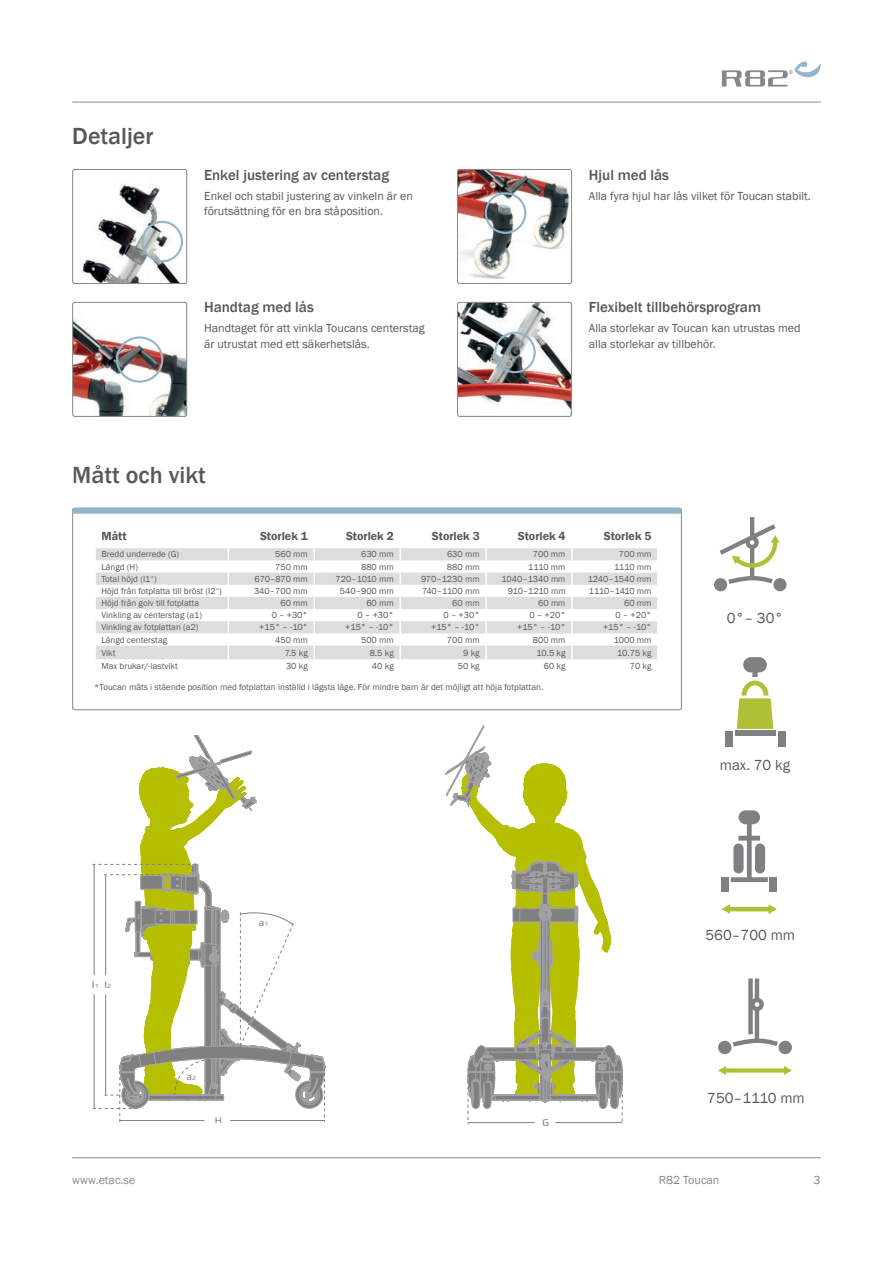
<style>
.page{position:relative;width:893px;height:1263px;background:#fff}
.page>*{position:absolute;margin:0;border:0;box-sizing:border-box;transform-origin:0 0}
._4__Header_-_Basic_body{font:500 24px "Franklin Gothic";color:#57585a}
._5__Header_-_Features___options{font:500 15px "Franklin Gothic";color:#57585a}
._4__Body_-_basic_body{font:15px "Franklin Gothic";color:#57585a}
._5__Body_-_Features___options{font:12px/15.8px "Franklin Gothic";color:#57585a}
._6__Header_-_Facts{font:600 12px "Franklin Gothic";color:#57585a}
.t1{font:12px "Franklin Gothic";color:#83888c}
.t2{font:10.65px "Mdd";color:#808080}
.t3{font:10.35px "Mdd";color:#808080}
._6__Body_-_Facts{font:9px "Franklin Gothic";color:#57585a}
._6__Body_-_Facts-2{font:9px "Franklin Gothic";letter-spacing:-.03em;color:#57585a}
.s1{font-size:6.75px}
</style>
<div class="page">
<img style="left:80px;top:169px;width:107px;height:113px">
<div style="left:72px;top:169px;width:115px;height:115px;border:1px solid #83888c;border-radius:2px"></div>
<img style="left:74px;top:302px;width:113px;height:113px">
<div style="left:72px;top:302px;width:115px;height:115px;border:1px solid #83888c;border-radius:2px"></div>
<img style="left:459px;top:169px;width:113px;height:110px">
<div style="left:457px;top:169px;width:115px;height:115px;border:1px solid #83888c;border-radius:2px"></div>
<img style="left:457px;top:302px;width:115px;height:108px">
<div style="left:457px;top:302px;width:115px;height:115px;border:1px solid #83888c;border-radius:2px"></div>
<svg style="left:72px;top:507px;width:610px;height:203px"></svg>
<svg style="left:72px;top:508px;width:610px;height:6px;background:#97b9c9"></svg>
<svg style="left:92px;top:735px;width:234px;height:387px"></svg>
<svg style="left:445px;top:726px;width:178px;height:398px"></svg>
<hr style="left:468px;top:1122px;width:67px;height:1px;background:#808080">
<hr style="left:555px;top:1122px;width:67px;height:1px;background:#808080">
<svg style="left:718px;top:1066px;width:74px;height:9px"></svg>
<svg style="left:733px;top:978px;width:45px;height:69px"></svg>
<div style="left:778px;top:1041px;width:14px;height:13px;background:#808083;border-radius:50%"></div>
<div style="left:718px;top:1041px;width:13px;height:13px;background:#808083;border-radius:50%"></div>
<div style="left:725px;top:731px;width:7px;height:15px;background:#808083"></div>
<div style="left:778px;top:731px;width:7px;height:15px;background:#808083"></div>
<div style="left:735px;top:731px;width:40px;height:5px;background:#808083"></div>
<svg style="left:737px;top:657px;width:36px;height:72px"></svg>
<div style="left:773px;top:578px;width:13px;height:13px;background:#808083;border-radius:50%"></div>
<div style="left:714px;top:578px;width:13px;height:13px;background:#808083;border-radius:50%"></div>
<svg style="left:720px;top:517px;width:60px;height:67px"></svg>
<svg style="left:722px;top:904px;width:55px;height:10px"></svg>
<div style="left:722px;top:877px;width:7px;height:14px;background:#808083"></div>
<div style="left:770px;top:877px;width:7px;height:14px;background:#808083"></div>
<svg style="left:731px;top:810px;width:37px;height:72px"></svg>
<div style="left:733px;top:843px;width:11px;height:30px;background:#808083;border-radius:5px"></div>
<div style="left:755px;top:843px;width:10px;height:30px;background:#808083;border-radius:5px"></div>
<div style="left:141px;top:221px;width:42px;height:41px;border:2px solid #92b6c7;border-radius:50%"></div>
<div style="left:116px;top:336px;width:47px;height:47px;border:2px solid #92b6c7;border-radius:50%"></div>
<div style="left:485px;top:192px;width:41px;height:42px;border:2px solid #92b6c7;border-radius:50%"></div>
<div style="left:494px;top:332px;width:42px;height:41px;border:2px solid #92b6c7;border-radius:50%"></div>
<hr style="left:72px;top:102px;width:749px;height:1px;background:#83888c">
<hr style="left:72px;top:1157px;width:749px;height:1px;background:#83888c">
<svg style="left:722px;top:62px;width:99px;height:25px"></svg>
<p class="_4__Header_-_Basic_body" style="left:72px;top:122px;width:83px">Detaljer</p>
<p class="_5__Header_-_Features___options" style="left:204px;top:165px;width:187px">Enkel justering av centerstag</p>
<p class="_5__Body_-_Features___options" style="left:204px;top:188px;width:210px">Enkel och stabil justering av vinkeln är en förutsättning för en bra ståposition.</p>
<p class="_5__Header_-_Features___options" style="left:204px;top:298px;width:111px">Handtag med lås</p>
<p class="_5__Body_-_Features___options" style="left:204px;top:321px;width:222px">Handtaget för att vinkla Toucans centerstag är utrustat med ett säkerhetslås.</p>
<p class="_4__Header_-_Basic_body" style="left:72px;top:460px;width:135px">Mått och vikt</p>
<p class="_5__Header_-_Features___options" style="left:589px;top:165px;width:82px">Hjul med lås</p>
<p class="_5__Body_-_Features___options" style="left:589px;top:188px;width:223px">Alla fyra hjul har lås vilket för Toucan stabilt.</p>
<p class="_5__Header_-_Features___options" style="left:589px;top:298px;width:174px">Flexibelt tillbehörsprogram</p>
<p class="_5__Body_-_Features___options" style="left:589px;top:321px;width:213px">Alla storlekar av Toucan kan utrustas med alla storlekar av tillbehör.</p>
<p class="_6__Header_-_Facts" style="left:101px;top:528px;width:27px">Mått</p>
<p class="_6__Header_-_Facts" style="left:260px;top:528px;width:49px">Storlek 1</p>
<p class="_6__Header_-_Facts" style="left:346px;top:528px;width:49px">Storlek 2</p>
<p class="_6__Header_-_Facts" style="left:432px;top:528px;width:49px">Storlek 3</p>
<p class="_6__Header_-_Facts" style="left:518px;top:528px;width:49px">Storlek 4</p>
<p class="_6__Header_-_Facts" style="left:604px;top:528px;width:49px">Storlek 5</p>
<p class="_6__Body_-_Facts" style="left:101px;top:549px;width:79px">Bredd underrede (G)</p>
<p class="_6__Body_-_Facts" style="left:275px;top:549px;width:34px">560 mm</p>
<p class="_6__Body_-_Facts" style="left:361px;top:549px;width:34px">630 mm</p>
<p class="_6__Body_-_Facts" style="left:447px;top:549px;width:34px">630 mm</p>
<p class="_6__Body_-_Facts" style="left:533px;top:549px;width:34px">700 mm</p>
<p class="_6__Body_-_Facts" style="left:619px;top:549px;width:34px">700 mm</p>
<p class="_6__Body_-_Facts" style="left:101px;top:561px;width:38px">Längd (H)</p>
<p class="_6__Body_-_Facts" style="left:275px;top:561px;width:34px">750 mm</p>
<p class="_6__Body_-_Facts" style="left:361px;top:561px;width:34px">880 mm</p>
<p class="_6__Body_-_Facts" style="left:447px;top:561px;width:34px">880 mm</p>
<p class="_6__Body_-_Facts" style="left:528px;top:561px;width:39px">1110 mm</p>
<p class="_6__Body_-_Facts" style="left:614px;top:561px;width:39px">1110 mm</p>
<p class="_6__Body_-_Facts" style="left:101px;top:573px;width:57px">Total höjd (I1<sup>*</sup>)</p>
<p class="_6__Body_-_Facts" style="left:254px;top:573px;width:55px">670–870 mm</p>
<p class="_6__Body_-_Facts" style="left:336px;top:573px;width:60px">720–1010 mm</p>
<p class="_6__Body_-_Facts" style="left:421px;top:573px;width:60px">970–1230 mm</p>
<p class="_6__Body_-_Facts" style="left:502px;top:573px;width:66px">1040–1340 mm</p>
<p class="_6__Body_-_Facts" style="left:588px;top:573px;width:65px">1240–1540 mm</p>
<p class="_6__Body_-_Facts" style="left:101px;top:585px;width:122px">Höjd från fotplatta till bröst (I2<sup>*</sup>)</p>
<p class="_6__Body_-_Facts" style="left:254px;top:585px;width:55px">340–700 mm</p>
<p class="_6__Body_-_Facts" style="left:340px;top:585px;width:55px">540–900 mm</p>
<p class="_6__Body_-_Facts" style="left:422px;top:585px;width:59px">740–1100 mm</p>
<p class="_6__Body_-_Facts-2" style="left:508px;top:585px;width:59px">910–1210 mm</p>
<p class="_6__Body_-_Facts-2" style="left:589px;top:585px;width:64px">1110–1410 mm</p>
<p class="_6__Body_-_Facts" style="left:101px;top:597px;width:99px">Höjd från golv till fotplatta</p>
<p class="_6__Body_-_Facts" style="left:280px;top:597px;width:29px">60 mm</p>
<p class="_6__Body_-_Facts" style="left:366px;top:597px;width:29px">60 mm</p>
<p class="_6__Body_-_Facts" style="left:452px;top:597px;width:29px">60 mm</p>
<p class="_6__Body_-_Facts" style="left:538px;top:597px;width:29px">60 mm</p>
<p class="_6__Body_-_Facts" style="left:624px;top:597px;width:29px">60 mm</p>
<p class="_6__Body_-_Facts" style="left:101px;top:610px;width:102px">Vinkling av centerstag (a1)</p>
<p class="_6__Body_-_Facts" style="left:272px;top:610px;width:38px">0 – +30°</p>
<p class="_6__Body_-_Facts" style="left:358px;top:610px;width:38px">0 – +30°</p>
<p class="_6__Body_-_Facts" style="left:444px;top:610px;width:38px">0 – +30°</p>
<p class="_6__Body_-_Facts" style="left:529px;top:610px;width:38px">0 – +20°</p>
<p class="_6__Body_-_Facts" style="left:615px;top:610px;width:38px">0 – +20°</p>
<p class="_6__Body_-_Facts" style="left:101px;top:622px;width:99px">Vinkling av fotplattan (a2)</p>
<p class="_6__Body_-_Facts" style="left:259px;top:622px;width:50px">+15° – -10°</p>
<p class="_6__Body_-_Facts" style="left:345px;top:622px;width:50px">+15° – -10°</p>
<p class="_6__Body_-_Facts" style="left:431px;top:622px;width:50px">+15° – -10°</p>
<p class="_6__Body_-_Facts" style="left:517px;top:622px;width:50px">+15° – -10°</p>
<p class="_6__Body_-_Facts" style="left:603px;top:622px;width:50px">+15° – -10°</p>
<p class="_6__Body_-_Facts" style="left:101px;top:634px;width:67px">Längd centerstag</p>
<p class="_6__Body_-_Facts" style="left:275px;top:634px;width:34px">450 mm</p>
<p class="_6__Body_-_Facts" style="left:361px;top:634px;width:34px">500 mm</p>
<p class="_6__Body_-_Facts" style="left:447px;top:634px;width:34px">700 mm</p>
<p class="_6__Body_-_Facts" style="left:533px;top:634px;width:34px">800 mm</p>
<p class="_6__Body_-_Facts" style="left:614px;top:634px;width:39px">1000 mm</p>
<p class="_6__Body_-_Facts" style="left:101px;top:647px;width:16px">Vikt</p>
<p class="_6__Body_-_Facts" style="left:285px;top:647px;width:25px">7.5 kg</p>
<p class="_6__Body_-_Facts" style="left:370px;top:647px;width:26px">8.5 kg</p>
<p class="_6__Body_-_Facts" style="left:463px;top:647px;width:18px">9 kg</p>
<p class="_6__Body_-_Facts" style="left:537px;top:647px;width:31px">10.5 kg</p>
<p class="_6__Body_-_Facts" style="left:617px;top:647px;width:36px">10.75 kg</p>
<p class="_6__Body_-_Facts" style="left:101px;top:660px;width:78px">Max brukar/-lastvikt</p>
<p class="_6__Body_-_Facts" style="left:286px;top:660px;width:23px">30 kg</p>
<p class="_6__Body_-_Facts" style="left:372px;top:660px;width:23px">40 kg</p>
<p class="_6__Body_-_Facts" style="left:458px;top:660px;width:23px">50 kg</p>
<p class="_6__Body_-_Facts" style="left:544px;top:660px;width:23px">60 kg</p>
<p class="_6__Body_-_Facts" style="left:630px;top:660px;width:23px">70 kg</p>
<p class="_6__Body_-_Facts" style="left:94px;top:681px;width:450px">*Toucan mäts i stående position med fotplattan inställd i lägsta läge. För mindre barn är det möjligt att höja fotplattan.</p>
<p class="_4__Body_-_basic_body" style="left:727px;top:608px;width:58px">0°– 30°</p>
<p class="_4__Body_-_basic_body" style="left:720px;top:756px;width:72px">max. 70 kg</p>
<p class="t3" style="left:92px;top:979px;width:21px">I<span class="s1">1</span> I<span class="s1">2</span></p>
<p class="t3" style="left:259px;top:917px;width:11px">a<span class="s1">1</span></p>
<p class="t3" style="left:187px;top:1071px;width:11px">a<span class="s1">2</span></p>
<p class="t3" style="left:215px;top:1115px;width:9px">H</p>
<p class="t2" style="left:542px;top:1117px;width:8px">G</p>
<p class="_4__Body_-_basic_body" style="left:705px;top:926px;width:91px">560–700 mm</p>
<p class="_4__Body_-_basic_body" style="left:707px;top:1089px;width:99px">750–1110 mm</p>
<h3 class="t1" style="left:72px;top:1173px;width:65px">www.etac.se</h3>
<h3 class="t1" style="left:659px;top:1173px;width:62px">R82 Toucan</h3>
<h3 class="t1" style="left:814px;top:1173px;width:9px">3</h3>
</div>
